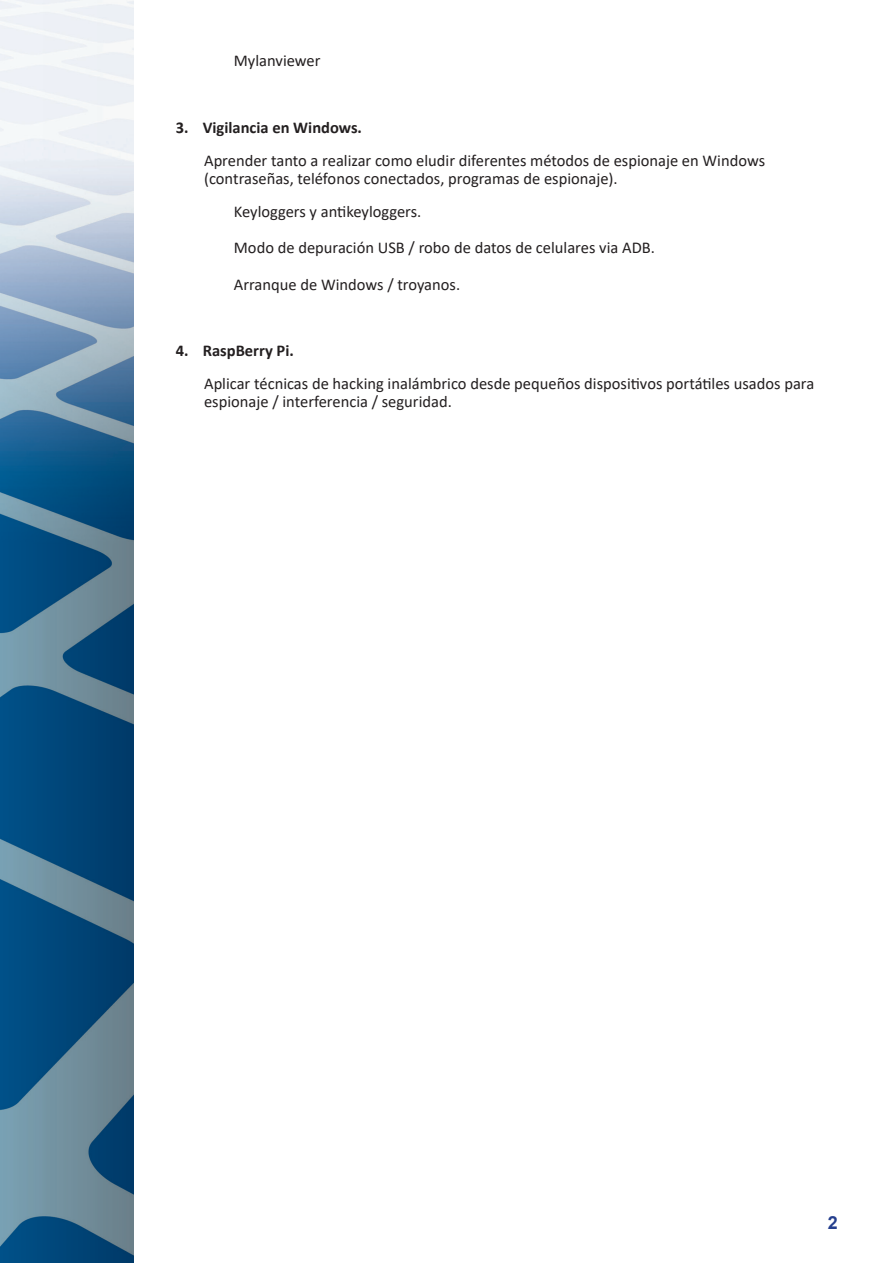
<style>
.page{position:relative;width:893px;height:1263px;background:#fff}
.page>*{position:absolute;margin:0;border:0;box-sizing:border-box;transform-origin:0 0}
.t1{font:700 18px "Arial";color:#253f8e}
.t2{font:16.5px/18.1px "Calibri";color:#231f20}
.t3{font:700 16.5px "Calibri";color:#231f20}
</style>
<div class="page">
<img style="left:0;top:0;width:133px;height:1263px">
<p class="t2" style="left:234px;top:51px;width:88px">Mylanviewer</p>
<p class="t3" style="left:176px;top:116px;width:188px">3. Vigilancia en Windows.</p>
<p class="t2" style="left:204px;top:151px;width:563px">Aprender tanto a realizar como eludir diferentes métodos de espionaje en Windows (contraseñas, teléfonos conectados, programas de espionaje).</p>
<p class="t2" style="left:234px;top:193px;width:423px;line-height:36.3px">Keyloggers y antikeyloggers.<br>Modo de depuración USB / robo de datos de celulares via ADB.</p>
<p class="t2" style="left:234px;top:275px;width:228px">Arranque de Windows / troyanos.</p>
<p class="t3" style="left:176px;top:339px;width:120px">4. RaspBerry Pi.</p>
<p class="t2" style="left:204px;top:374px;width:612px">Aplicar técnicas de hacking inalámbrico desde pequeños dispositivos portátiles usados para espionaje / interferencia / seguridad.</p>
<p class="t1" style="left:828px;top:1210px;width:12px">2</p>
</div>
